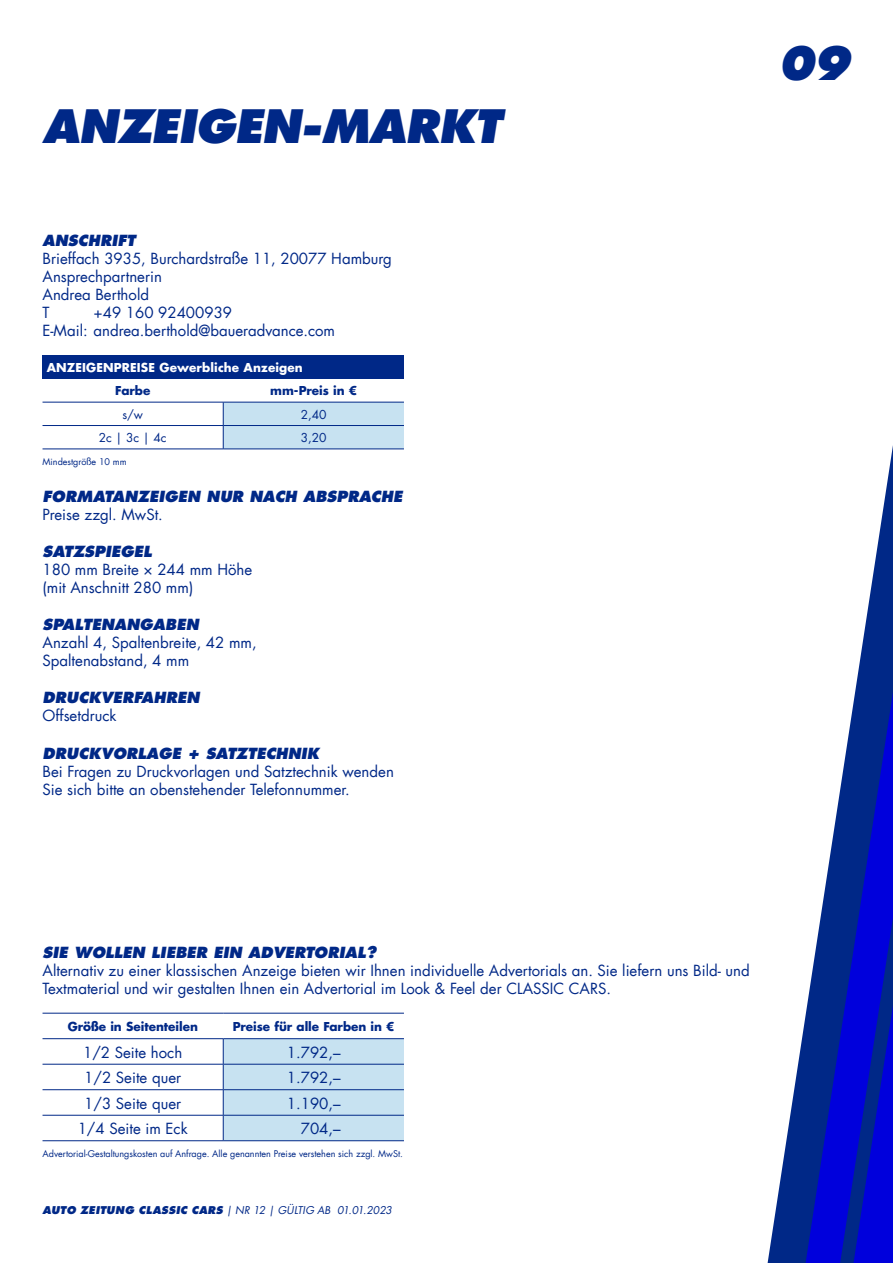
<style>
.page{position:relative;width:893px;height:1263px;background:#fff}
.page>*{position:absolute;margin:0;border:0;box-sizing:border-box;transform-origin:0 0}
.t1{font:italic 800 45px "Futura Com";letter-spacing:-.02em;color:#002887}
.t2{font:15px/18px "Futura Com";color:#002887}
.t3{font:italic 800 15px "Futura Com";color:#002887}
.t4{font:700 12px "Futura Com";color:#002887}
.t5{font:700 12px "Futura Com";letter-spacing:.01em;color:#fff}
.t6{font:12px "Futura Com";color:#002887}
.t7{font:italic 10.5px "Futura Com";color:#002887}
.t8{font:9px "Futura Com";color:#002887}
.s1{font-weight:800}
</style>
<div class="page">
<svg style="left:768px;top:445px;width:125px;height:818px"></svg>
<svg style="left:806px;top:692px;width:87px;height:571px"></svg>
<div style="left:43px;top:355px;width:361px;height:24px;background:#002887"></div>
<hr style="left:43px;top:402px;width:180px;height:1px;background:#002887">
<hr style="left:43px;top:425px;width:180px;height:1px;background:#002887">
<div style="left:223px;top:402px;width:181px;height:47px;background:#c7e2f1"></div>
<hr style="left:43px;top:449px;width:180px;height:1px;background:#002887">
<hr style="left:223px;top:449px;width:181px;height:1px;background:#002887">
<hr style="left:43px;top:1013px;width:180px;height:1px;background:#002887">
<hr style="left:223px;top:1013px;width:181px;height:1px;background:#002887">
<hr style="left:43px;top:1038px;width:180px;height:1px;background:#002887">
<hr style="left:223px;top:1038px;width:181px;height:1px;background:#002887">
<hr style="left:43px;top:1064px;width:180px;height:1px;background:#002887">
<hr style="left:43px;top:1089px;width:180px;height:1px;background:#002887">
<hr style="left:43px;top:1115px;width:180px;height:1px;background:#002887">
<hr style="left:43px;top:1140px;width:180px;height:1px;background:#002887">
<svg style="left:223px;top:1039px;width:181px;height:102px;background:#bedaec"></svg>
<h1 class="t1" style="left:43px;top:96px;width:460px">ANZEIGEN-MARKT</h1>
<p class="t3" style="left:43px;top:230px;width:94px">ANSCHRIFT</p>
<p class="t2" style="left:43px;top:250px;width:351px">Brieffach 3935, Burchardstraße 11, 20077 Hamburg<br>Ansprechpartnerin<br>Andrea Berthold<br>T</p>
<p class="t2" style="left:43px;top:304px;width:294px;text-indent:51px">+49 160 92400939<br>E-Mail: andrea.berthold@baueradvance.com</p>
<p class="t5" style="left:47px;top:359px;width:258px">ANZEIGENPREISE Gewerbliche Anzeigen</p>
<p class="t4" style="left:115px;top:381px;width:37px">Farbe</p>
<p class="t4" style="left:270px;top:381px;width:88px">mm-Preis in €</p>
<p class="t6" style="left:122px;top:406px;width:22px">s/w</p>
<p class="t6" style="left:301px;top:406px;width:27px">2,40</p>
<p class="t6" style="left:99px;top:430px;width:69px">2c | 3c | 4c</p>
<p class="t6" style="left:301px;top:430px;width:27px">3,20</p>
<p class="t8" style="left:43px;top:455px;width:86px">Mindestgröße 10 mm</p>
<p class="t3" style="left:43px;top:486px;width:361px">FORMATANZEIGEN NUR NACH ABSPRACHE</p>
<p class="t2" style="left:43px;top:505px;width:122px">Preise zzgl. MwSt.</p>
<p class="t3" style="left:43px;top:541px;width:111px">SATZSPIEGEL</p>
<p class="t2" style="left:43px;top:560px;width:211px">180 mm Breite × 244 mm Höhe (mit Anschnitt 280 mm)</p>
<p class="t3" style="left:43px;top:614px;width:158px">SPALTENANGABEN</p>
<p class="t2" style="left:43px;top:634px;width:216px">Anzahl 4, Spaltenbreite, 42 mm,<br>Spaltenabstand, 4 mm</p>
<p class="t3" style="left:43px;top:687px;width:159px">DRUCKVERFAHREN</p>
<p class="t2" style="left:43px;top:707px;width:76px">Offsetdruck</p>
<p class="t3" style="left:43px;top:743px;width:278px">DRUCKVORLAGE + SATZTECHNIK</p>
<p class="t2" style="left:43px;top:762px;width:353px">Bei Fragen zu Druckvorlagen und Satztechnik wenden<br>Sie sich bitte an obenstehender Telefonnummer.</p>
<h1 class="t1" style="left:778px;top:32px;width:74px">09</h1>
<p class="t3" style="left:43px;top:942px;width:335px">SIE WOLLEN LIEBER EIN ADVERTORIAL?</p>
<p class="t2" style="left:43px;top:961px;width:709px">Alternativ zu einer klassischen Anzeige bieten wir Ihnen individuelle Advertorials an. Sie liefern uns Bild- und<br>Textmaterial und wir gestalten Ihnen ein Advertorial im Look &amp; Feel der CLASSIC CARS.</p>
<p class="t4" style="left:68px;top:1017px;width:132px">Größe in Seitenteilen</p>
<p class="t4" style="left:233px;top:1017px;width:163px">Preise für alle Farben in €</p>
<p class="t2" style="left:83px;top:1043px;width:101px">1/2 Seite hoch</p>
<p class="t2" style="left:287px;top:1043px;width:55px">1.792,–</p>
<p class="t2" style="left:84px;top:1068px;width:98px">1/2 Seite quer</p>
<p class="t2" style="left:287px;top:1068px;width:55px">1.792,–</p>
<p class="t2" style="left:84px;top:1094px;width:98px">1/3 Seite quer</p>
<p class="t2" style="left:287px;top:1094px;width:55px">1.190,–</p>
<p class="t2" style="left:78px;top:1119px;width:112px">1/4 Seite im Eck</p>
<p class="t2" style="left:301px;top:1119px;width:41px">704,–</p>
<p class="t8" style="left:43px;top:1147px;width:362px">Advertorial-Gestaltungskosten auf Anfrage. Alle genannten Preise verstehen sich zzgl. MwSt.</p>
<p class="t7" style="left:43px;top:1203px;width:351px"><span class="s1">AUTO ZEITUNG CLASSIC CARS</span> | NR 12 | GÜLTIG AB 01.01.2023</p>
</div>
